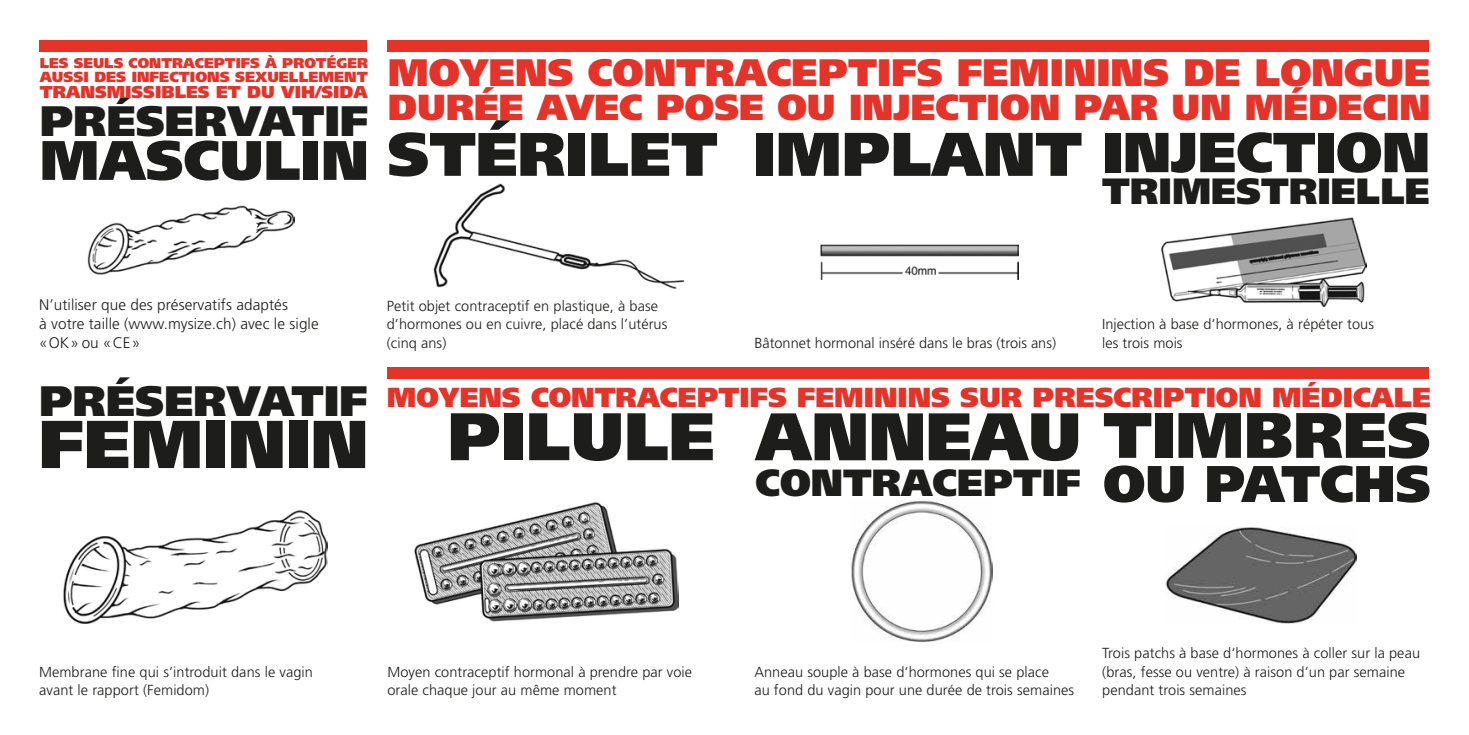
<style>
.page{position:relative;width:1469px;height:735px;background:#fff}
.page>*{position:absolute;margin:0;border:0;box-sizing:border-box;transform-origin:0 0}
.t1{font:900 67.55px "Frutiger";color:#1d1d1b}
.t2{font:900 67.2px "Frutiger";color:#1d1d1b}
.t3{font:900 64.05px "Frutiger";letter-spacing:-.005em;color:#1d1d1b}
.t4{font:900 56.18px "Frutiger";color:#1d1d1b}
.t5{font:900 55.48px "Frutiger";color:#1d1d1b}
.t6{font:900 51.45px "Frutiger";color:#1d1d1b}
.t7{font:900 42.52px "Frutiger";color:#1d1d1b}
.t8{font:900 38.15px "Frutiger";color:#e63329}
.t9{font:900 37.8px "Frutiger";color:#1d1d1b}
.t10{font:900 36.57px "Frutiger";color:#1d1d1b}
.t11{font:900 36.23px "Frutiger";color:#e63329}
.t12{font:900 27.47px "Frutiger";color:#e63329}
.t13{font:900 17.15px "Frutiger";color:#e63329}
.t14{font:300 15.4px/18.9px "Frutiger";letter-spacing:.005em;color:#1d1d1b}
.t15{font:900 14.7px "Frutiger";color:#e63329}
.t16{font:300 14.53px/18.4px "Frutiger";letter-spacing:.005em;color:#1d1d1b}
.t17{font:900 14.17px "Frutiger";color:#e63329}
.s1{font-size:61.25px}
.s2{font-size:61.43px}
.s3{font-size:42.52px;color:#1d1d1b}
.s4{font-size:67.2px}
</style>
<div class="page">
<div style="left:40px;top:40px;width:327px;height:12px;background:#e63329"></div>
<div style="left:387px;top:40px;width:1042px;height:12px;background:#e63329"></div>
<div style="left:387px;top:367px;width:1042px;height:12px;background:#e63329"></div>
<img style="left:88px;top:205px;width:207px;height:70px">
<img style="left:433px;top:183px;width:251px;height:106px">
<img style="left:820px;top:244px;width:198px;height:35px">
<img style="left:64px;top:510px;width:264px;height:113px">
<img style="left:415px;top:502px;width:263px;height:120px">
<img style="left:1165px;top:527px;width:191px;height:96px">
<img style="left:851px;top:500px;width:141px;height:141px">
<img style="left:1161px;top:217px;width:205px;height:89px">
<p class="t17" style="left:40px;top:54px;width:330px">LES SEULS CONTRACEPTIFS À PROTÉGER</p>
<p class="t15" style="left:40px;top:68px;width:329px">AUSSI DES INFECTIONS SEXUELLEMENT</p>
<p class="t13" style="left:40px;top:81px;width:330px">TRANSMISSIBLES ET DU VIH/SIDA</p>
<h3 class="t8" style="left:388px;top:49px;width:1044px">MOYENS CONTRACEPTIFS FEMININS DE LONGUE</h3>
<h3 class="t11" style="left:388px;top:85px;width:1044px">DURÉE AVEC POSE OU INJECTION PAR UN MÉDECIN</h3>
<h3 class="t7" style="left:40px;top:95px;width:330px">PRÉSERVATIF</h3>
<h3 class="t5" style="left:40px;top:126px;width:679px">MASCULIN <span class="s1">STÉRILET</span></h3>
<h3 class="t4" style="left:753px;top:118px;width:678px"><span class="s2">IMPLANT</span> INJECTION</h3>
<h3 class="t10" style="left:1102px;top:168px;width:329px">TRIMESTRIELLE</h3>
<p class="t14" style="left:39px;top:295px;width:281px">N’utiliser que des préservatifs adaptés<br>à votre taille (www.mysize.ch) avec le sigle « OK » ou « CE »</p>
<p class="t16" style="left:387px;top:296px;width:282px">Petit objet contraceptif en plastique, à base d’hormones ou en cuivre, placé dans l’utérus (cinq ans)</p>
<p class="t16" style="left:754px;top:333px;width:303px">Bâtonnet hormonal inséré dans le bras (trois ans)</p>
<p class="t16" style="left:1102px;top:315px;width:273px">Injection à base d‘hormones, à répéter tous les trois mois</p>
<h3 class="t12" style="left:39px;top:380px;width:1393px"><span class="s3">PRÉSERVATIF</span> MOYENS CONTRACEPTIFS FEMININS SUR PRESCRIPTION MÉDICALE</h3>
<h1 class="t1" style="left:39px;top:403px;width:330px">FEMININ</h1>
<h3 class="t3" style="left:755px;top:396px;width:676px"><span class="s4">ANNEAU</span> TIMBRES</h3>
<h3 class="t9" style="left:755px;top:459px;width:327px">CONTRACEPTIF</h3>
<h3 class="t6" style="left:1103px;top:452px;width:329px">OU PATCHS</h3>
<h2 class="t2" style="left:447px;top:395px;width:269px">PILULE</h2>
<p class="t16" style="left:39px;top:662px;width:275px">Membrane fine qui s’introduit dans le vagin avant le rapport (Femidom)</p>
<p class="t16" style="left:387px;top:662px;width:306px">Moyen contraceptif hormonal à prendre par voie orale chaque jour au même moment</p>
<p class="t16" style="left:754px;top:662px;width:321px">Anneau souple à base d‘hormones qui se place<br>au fond du vagin pour une durée de trois semaines</p>
<p class="t16" style="left:1102px;top:644px;width:319px">Trois patchs à base d‘hormones à coller sur la peau (bras, fesse ou ventre) à raison d’un par semaine pendant trois semaines</p>
</div>
